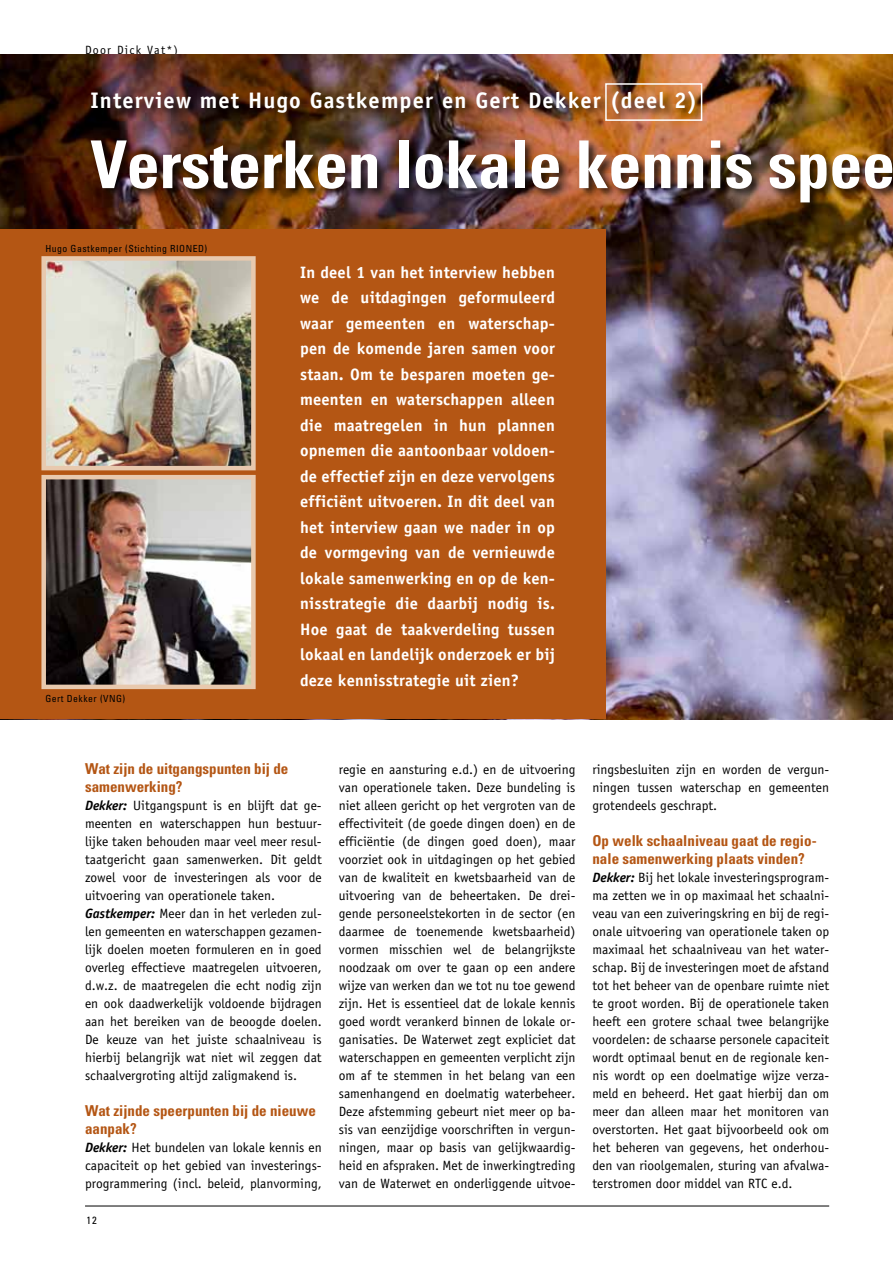
<style>
.page{position:relative;width:893px;height:1263px;background:#fff}
.page>*{position:absolute;margin:0;border:0;box-sizing:border-box;transform-origin:0 0}
.t1{font:700 condensed 66px "Univers LT Std";letter-spacing:-.005em;color:#fff}
.t2{font:700 22.5px "Officina Sans Std";letter-spacing:.05em;color:#fff}
.t3{font:700 16.5px/25.5px "Officina Sans Std";letter-spacing:.01em;color:#fff;text-align:justify}
.t4{font:700 condensed 15px/18px "Univers LT Std";color:#b45614}
.t5{font:13.5px/18px "Officina Sans Std";color:#000;text-align:justify}
.t6{font:12px "Officina Sans Std";letter-spacing:.1em;color:#000}
.t7{font:condensed 10.5px "Univers LT Std";color:#000}
.t8{font:condensed 9.75px "Univers LT Std";letter-spacing:.05em;color:#000}
.s1{font-weight:700;font-style:italic}
</style>
<div class="page">
<hr style="left:85px;top:1206px;width:744px;height:1px;background:#000">
<img style="left:0;top:54px;width:893px;height:665px">
<div style="left:89px;top:89px;width:804px;height:126px;background:#000;opacity:.75"></div>
<div style="left:0;top:230px;width:605px;height:489px;background:#b45614"></div>
<img style="left:46px;top:261px;width:205px;height:204px">
<div style="left:41px;top:256px;width:215px;height:214px;border:4px solid #e8c9ae"></div>
<img style="left:46px;top:480px;width:205px;height:204px">
<div style="left:41px;top:475px;width:215px;height:214px;border:4px solid #e8c9ae"></div>
<div style="left:605px;top:83px;width:97px;height:38px;border:2px solid #fff"></div>
<p class="t6" style="left:85px;top:43px;width:95px">Door Dick Vat*)</p>
<h2 class="t2" style="left:90px;top:86px;width:609px">Interview met Hugo Gastkemper en Gert Dekker (deel 2)</h2>
<h1 class="t1" style="left:90px;top:124px;width:806px">Versterken lokale kennis spee</h1>
<p class="t8" style="left:45px;top:242px;width:163px">Hugo Gastkemper (Stichting RIONED)</p>
<p class="t8" style="left:45px;top:692px;width:81px">Gert Dekker (VNG)</p>
<p class="t3" style="left:300px;top:259px;width:256px">In deel 1 van het interview hebben we de uitdagingen geformuleerd waar gemeenten en waterschap&shy;pen de komende jaren samen voor staan. Om te besparen moeten ge&shy;meenten en waterschappen alleen die maatregelen in hun plannen opnemen die aantoonbaar voldoen&shy;de effectief zijn en deze vervolgens efficiënt uitvoeren. In dit deel van het interview gaan we nader in op de vormgeving van de vernieuwde lokale samenwerking en op de ken&shy;nisstrategie die daarbij nodig is.<br>Hoe gaat de taakverdeling tussen lokaal en landelijk onderzoek er bij deze kennisstrategie uit zien?</p>
<p class="t4" style="left:85px;top:760px;width:205px">Wat zijn de uitgangspunten bij de samenwerking?</p>
<p class="t5" style="left:85px;top:796px;width:238px;text-align:left"><span class="s1">Dekker:</span> Uitgangspunt is en blijft dat ge&shy;meenten en waterschappen hun bestuur&shy;lijke taken behouden maar veel meer resul&shy;taatgericht gaan samenwerken. Dit geldt zowel voor de investeringen als voor de uitvoering van operationele taken.<br><span class="s1">Gastkemper:</span> Meer dan in het verleden zul&shy;len gemeenten en waterschappen gezamen&shy;lijk doelen moeten formuleren en in goed overleg effectieve maatregelen uitvoeren, d.w.z. de maatregelen die echt nodig zijn en ook daadwerkelijk voldoende bijdragen aan het bereiken van de beoogde doelen.<br>De keuze van het juiste schaalniveau is hierbij belangrijk wat niet wil zeggen dat schaalvergroting altijd zaligmakend is.</p>
<p class="t4" style="left:85px;top:1102px;width:232px">Wat zijnde speerpunten bij de nieuwe aanpak?</p>
<p class="t5" style="left:85px;top:1138px;width:238px"><span class="s1">Dekker:</span> Het bundelen van lokale kennis en capaciteit op het gebied van investerings&shy;programmering (incl. beleid, planvorming,</p>
<p class="t7" style="left:87px;top:1214px;width:12px">12</p>
<p class="t5" style="left:339px;top:760px;width:238px">regie en aansturing e.d.) en de uitvoering van operationele taken. Deze bundeling is niet alleen gericht op het vergroten van de effectiviteit (de goede dingen doen) en de efficiëntie (de dingen goed doen), maar voorziet ook in uitdagingen op het gebied van de kwaliteit en kwetsbaarheid van de uitvoering van de beheertaken. De drei&shy;gende personeelstekorten in de sector (en daarmee de toenemende kwetsbaarheid) vormen misschien wel de belangrijkste noodzaak om over te gaan op een andere wijze van werken dan we tot nu toe gewend zijn. Het is essentieel dat de lokale kennis goed wordt verankerd binnen de lokale or&shy;ganisaties. De Waterwet zegt expliciet dat waterschappen en gemeenten verplicht zijn om af te stemmen in het belang van een samenhangend en doelmatig waterbeheer.<br>Deze afstemming gebeurt niet meer op ba&shy;sis van eenzijdige voorschriften in vergun&shy;ningen, maar op basis van gelijkwaardig&shy;heid en afspraken. Met de inwerkingtreding van de Waterwet en onderliggende uitvoe-</p>
<p class="t5" style="left:592px;top:760px;width:238px">ringsbesluiten zijn en worden de vergun&shy;ningen tussen waterschap en gemeenten grotendeels geschrapt.</p>
<p class="t4" style="left:592px;top:832px;width:226px">Op welk schaalniveau gaat de regio&shy;nale samenwerking plaats vinden?</p>
<p class="t5" style="left:592px;top:868px;width:238px"><span class="s1">Dekker:</span> Bij het lokale investeringsprogram&shy;ma zetten we in op maximaal het schaalni&shy;veau van een zuiveringskring en bij de regi&shy;onale uitvoering van operationele taken op maximaal het schaalniveau van het water&shy;schap. Bij de investeringen moet de afstand tot het beheer van de openbare ruimte niet te groot worden. Bij de operationele taken heeft een grotere schaal twee belangrijke voordelen: de schaarse personele capaciteit wordt optimaal benut en de regionale ken&shy;nis wordt op een doelmatige wijze verza&shy;meld en beheerd. Het gaat hierbij dan om meer dan alleen maar het monitoren van overstorten. Het gaat bijvoorbeeld ook om het beheren van gegevens, het onderhou&shy;den van rioolgemalen, sturing van afvalwa&shy;terstromen door middel van RTC e.d.</p>
</div>
